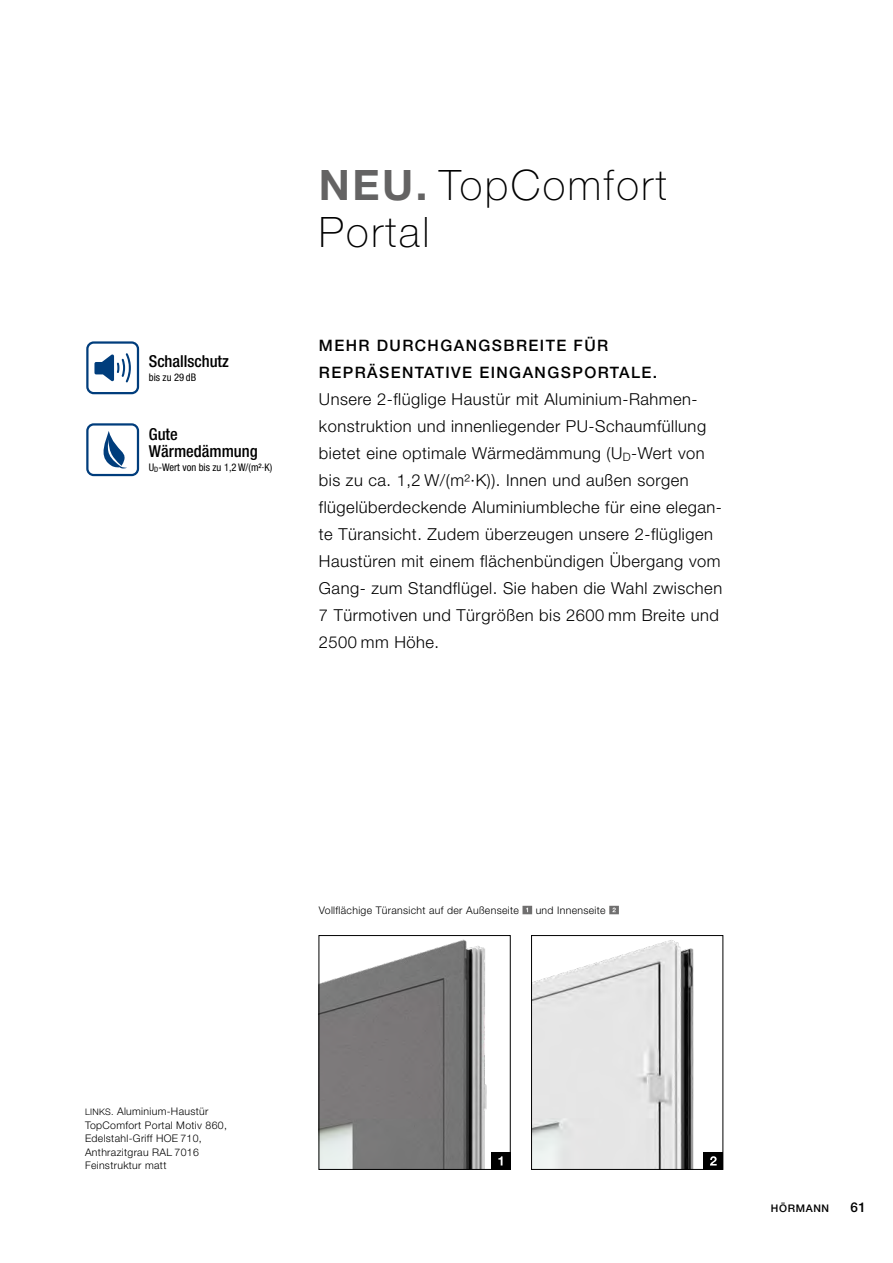
<style>
.page{position:relative;width:893px;height:1263px;background:#fff}
.page>*{position:absolute;margin:0;border:0;box-sizing:border-box;transform-origin:0 0}
.t1{font:100 42px/46.5px "Hoermann Helvetica Neue";letter-spacing:.06em;color:#000}
.t2{font:300 16.5px/27px "Hoermann Helvetica Neue";letter-spacing:.03em;color:#000}
.t3{font:500 condensed 16.5px/16.5px "Hoermann Helvetica Neue";color:#000}
.t4{font:500 15.75px/27px "Hoermann Helvetica Neue";letter-spacing:.09em;color:#000}
.t5{font:500 13.5px "Hoermann Helvetica Neue";color:#000}
.t6{font:300 10.5px/13.5px "Hoermann Helvetica Neue";letter-spacing:.03em;color:#000}
.t7{font:condensed 10.5px "Hoermann Helvetica Neue";color:#000}
.t8{font:500 10.5px "Hoermann Helvetica Neue";letter-spacing:.06em;color:#000}
.s1{font-weight:700;color:#646363}
.s2{font-size:9px}
</style>
<div class="page">
<img style="left:533px;top:940px;width:171px;height:227px">
<div style="left:531px;top:935px;width:192px;height:234px;border:1px solid #000"></div>
<img style="left:321px;top:939px;width:166px;height:228px">
<div style="left:86px;top:341px;width:53px;height:53px;border:2px solid #003d7c;border-radius:6px"></div>
<svg style="left:94px;top:353px;width:37px;height:29px"></svg>
<div style="left:86px;top:423px;width:53px;height:53px;border:2px solid #003d7c;border-radius:6px"></div>
<svg style="left:103px;top:431px;width:24px;height:38px"></svg>
<div style="left:704px;top:1152px;width:19px;height:17px;background:#000"></div>
<svg style="left:710px;top:1156px;width:7px;height:9px"></svg>
<div style="left:491px;top:1152px;width:19px;height:17px;background:#000"></div>
<svg style="left:498px;top:1156px;width:4px;height:9px"></svg>
<svg style="left:522px;top:906px;width:10px;height:8px"></svg>
<svg style="left:609px;top:906px;width:10px;height:8px"></svg>
<p class="t3" style="left:149px;top:352px;width:82px">Schallschutz</p>
<p class="t7" style="left:149px;top:370px;width:49px">bis zu 29 dB</p>
<p class="t3" style="left:149px;top:425px;width:110px">Gute<br>Wärmedämmung</p>
<p class="t7" style="left:149px;top:460px;width:125px">U<sub>D</sub>-Wert von bis zu 1,2W/(m²·K)</p>
<h1 class="t1" style="left:319px;top:159px;width:349px"><span class="s1">NEU.</span> TopComfort<br>Portal</h1>
<p class="t4" style="left:319px;top:331px;width:340px">MEHR DURCHGANGSBREITE FÜR<br>REPRÄSENTATIVE EINGANGSPORTALE.</p>
<p class="t2" style="left:319px;top:385px;width:405px">Unsere 2-flüglige Haustür mit Aluminium-Rahmen&shy;konstruktion und innenliegender PU-Schaumfüllung bietet eine optimale Wärmedämmung (U<sub>D</sub>-Wert von bis zu ca. 1,2 W/(m²·K)). Innen und außen sorgen flügelüberdeckende Aluminiumbleche für eine elegan&shy;te Türansicht. Zudem überzeugen unsere 2-flügligen Haustüren mit einem flächenbündigen Übergang vom Gang- zum Standflügel. Sie haben die Wahl zwischen 7 Türmotiven und Türgrößen bis 2600 mm Breite und 2500 mm Höhe.</p>
<p class="t6" style="left:85px;top:1104px;width:143px"><span class="s2">LINKS.</span> Aluminium-Haustür<br>TopComfort Portal Motiv 860,<br>Edelstahl-Griff HOE 710,<br>Anthrazitgrau RAL 7016<br>Feinstruktur matt</p>
<p class="t6" style="left:319px;top:903px;width:202px">Vollflächige Türansicht auf der Außenseite</p>
<p class="t6" style="left:536px;top:903px;width:72px">und Innenseite</p>
<p class="t8" style="left:771px;top:1201px;width:60px">HÖRMANN</p>
<p class="t5" style="left:850px;top:1198px;width:17px">61</p>
</div>
